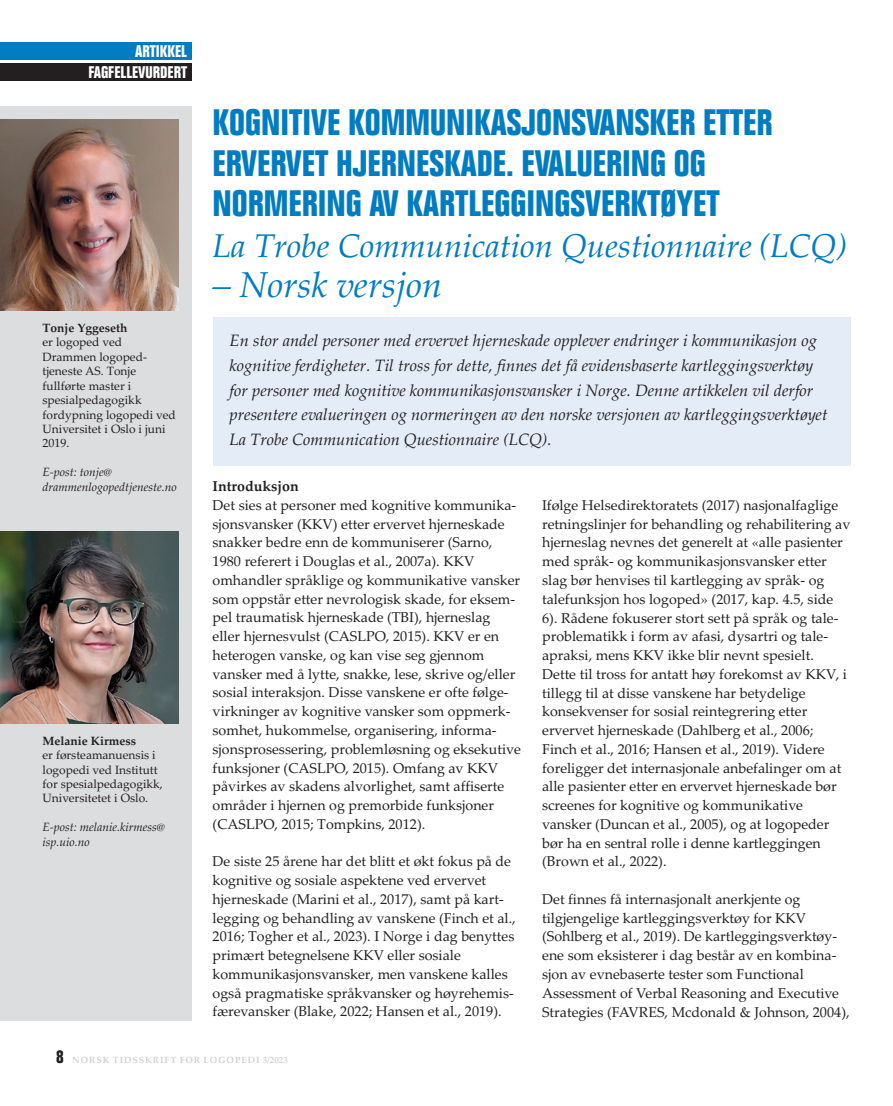
<style>
.page{position:relative;width:893px;height:1106px;background:#fff}
.page>*{position:absolute;margin:0;border:0;box-sizing:border-box;transform-origin:0 0}
.t1{font:700 condensed 36px/40.5px "Folio";color:#007cc2}
.t2{font:italic 36px "Palatino Linotype";color:#007cc2}
.t3{font:italic 33px "Palatino Linotype";color:#007cc2}
.t4{font:italic 16.5px/24.8px "Palatino Linotype";color:#231f20}
.t5{font:700 condensed 16.5px "Folio";color:#fff}
.t6{font:14.25px/18.8px "Palatino Linotype";color:#231f20}
.t7{font:700 14.25px "Palatino Linotype";color:#231f20}
.t8{font:12px/14.4px "Palatino Linotype";color:#231f20}
.t9{font:italic 12px/14.4px "Palatino Linotype";color:#231f20}
.t10{font:700 12px "Palatino Linotype";color:#231f20}
.t11{font:700 9px "Palatino Linotype";letter-spacing:.1em;color:#d1d2d4}
.s1{font-family:"Folio";font-stretch:condensed;font-size:18px;color:#231f20}
</style>
<div class="page">
<div style="left:0;top:43px;width:191px;height:17px;background:#007cc2"></div>
<div style="left:213px;top:317px;width:637px;height:149px;background:#e4ecf7"></div>
<div style="left:0;top:106px;width:191px;height:914px;background:#dcdddf"></div>
<img style="left:0;top:119px;width:179px;height:191px">
<div style="left:0;top:64px;width:191px;height:17px;background:#231f20"></div>
<img style="left:0;top:531px;width:179px;height:192px">
<p class="t5" style="left:135px;top:42px;width:53px">ARTIKKEL</p>
<p class="t5" style="left:88px;top:63px;width:100px">FAGFELLEVURDERT</p>
<p class="t10" style="left:43px;top:319px;width:87px">Tonje Yggeseth</p>
<p class="t8" style="left:43px;top:335px;width:135px">er logoped ved<br>Drammen logoped&shy;tjeneste AS. Tonje fullførte master i spesialpedagogikk fordypning logopedi ved<br>Universitet i Oslo i juni<br>2019.</p>
<p class="t9" style="left:43px;top:464px;width:136px">E-post: tonje@ drammenlogopedtjeneste.no</p>
<p class="t10" style="left:43px;top:732px;width:95px">Melanie Kirmess</p>
<p class="t8" style="left:43px;top:747px;width:122px">er førsteamanuensis i logopedi ved Institutt for spesialpedagogikk,<br>Universitetet i Oslo.</p>
<p class="t9" style="left:43px;top:819px;width:124px">E-post: melanie.kirmess@ isp.uio.no</p>
<h1 class="t1" style="left:213px;top:103px;width:561px">KOGNITIVE KOMMUNIKASJONSVANSKER ETTER<br>ERVERVET HJERNESKADE. EVALUERING OG<br>NORMERING AV KARTLEGGINGSVERKTØYET</h1>
<h2 class="t3" style="left:213px;top:222px;width:636px">La Trobe Communication Questionnaire (LCQ)</h2>
<h1 class="t2" style="left:213px;top:259px;width:231px">– Norsk versjon</h1>
<p class="t4" style="left:230px;top:327px;width:599px">En stor andel personer med ervervet hjerneskade opplever endringer i kommunikasjon og kognitive ferdigheter. Til tross for dette, finnes det få evidensbaserte kartleggingsverktøy for personer med kognitive kommunikasjonsvansker i Norge. Denne artikkelen vil derfor presentere evalueringen og normeringen av den norske versjonen av kartleggingsverktøyet La Trobe Communication Questionnaire (LCQ).</p>
<p class="t7" style="left:213px;top:476px;width:88px">Introduksjon</p>
<p class="t6" style="left:213px;top:495px;width:310px">Det sies at personer med kognitive kommunika&shy;sjonsvansker (KKV) etter ervervet hjerneskade snakker bedre enn de kommuniserer (Sarno, 1980 referert i Douglas et al., 2007a). KKV omhandler språklige og kommunikative vansker som oppstår etter nevrologisk skade, for eksem&shy;pel traumatisk hjerneskade (TBI), hjerneslag eller hjernesvulst (CASLPO, 2015). KKV er en heterogen vanske, og kan vise seg gjennom vansker med å lytte, snakke, lese, skrive og/eller sosial interaksjon. Disse vanskene er ofte følge&shy;virkninger av kognitive vansker som oppmerk&shy;somhet, hukommelse, organisering, informa&shy;sjonsprosessering, problemløsning og eksekutive funksjoner (CASLPO, 2015). Omfang av KKV påvirkes av skadens alvorlighet, samt affiserte områder i hjernen og premorbide funksjoner (CASLPO, 2015; Tompkins, 2012).</p>
<p class="t6" style="left:213px;top:851px;width:305px">De siste 25 årene har det blitt et økt fokus på de kognitive og sosiale aspektene ved ervervet hjerneskade (Marini et al., 2017), samt på kart&shy;legging og behandling av vanskene (Finch et al., 2016; Togher et al., 2023). I Norge i dag benyttes primært betegnelsene KKV eller sosiale kommunikasjonsvansker, men vanskene kalles også pragmatiske språkvansker og høyrehemis&shy;færevansker (Blake, 2022; Hansen et al., 2019).</p>
<p class="t6" style="left:542px;top:495px;width:310px">Ifølge Helsedirektoratets (2017) nasjonalfaglige retningslinjer for behandling og rehabilitering av hjerneslag nevnes det generelt at «alle pasienter med språk- og kommunikasjonsvansker etter slag bør henvises til kartlegging av språk- og talefunksjon hos logoped» (2017, kap. 4.5, side 6). Rådene fokuserer stort sett på språk og tale&shy;problematikk i form av afasi, dysartri og tale&shy;apraksi, mens KKV ikke blir nevnt spesielt.<br>Dette til tross for antatt høy forekomst av KKV, i tillegg til at disse vanskene har betydelige konsekvenser for sosial reintegrering etter ervervet hjerneskade (Dahlberg et al., 2006; Finch et al., 2016; Hansen et al., 2019). Videre foreligger det internasjonale anbefalinger om at alle pasienter etter en ervervet hjerneskade bør screenes for kognitive og kommunikative vansker (Duncan et al., 2005), og at logopeder bør ha en sentral rolle i denne kartleggingen (Brown et al., 2022).</p>
<p class="t6" style="left:542px;top:889px;width:309px">Det finnes få internasjonalt anerkjente og tilgjengelige kartleggingsverktøy for KKV (Sohlberg et al., 2019). De kartleggingsverktøy&shy;ene som eksisterer i dag består av en kombina&shy;sjon av evnebaserte tester som Functional Assessment of Verbal Reasoning and Executive Strategies (FAVRES, Mcdonald &amp; Johnson, 2004),</p>
<p class="t11" style="left:56px;top:1054px;width:233px"><span class="s1">8</span> NORSK TIDSSKRIFT FOR LOGOPEDI 3/2023</p>
</div>
